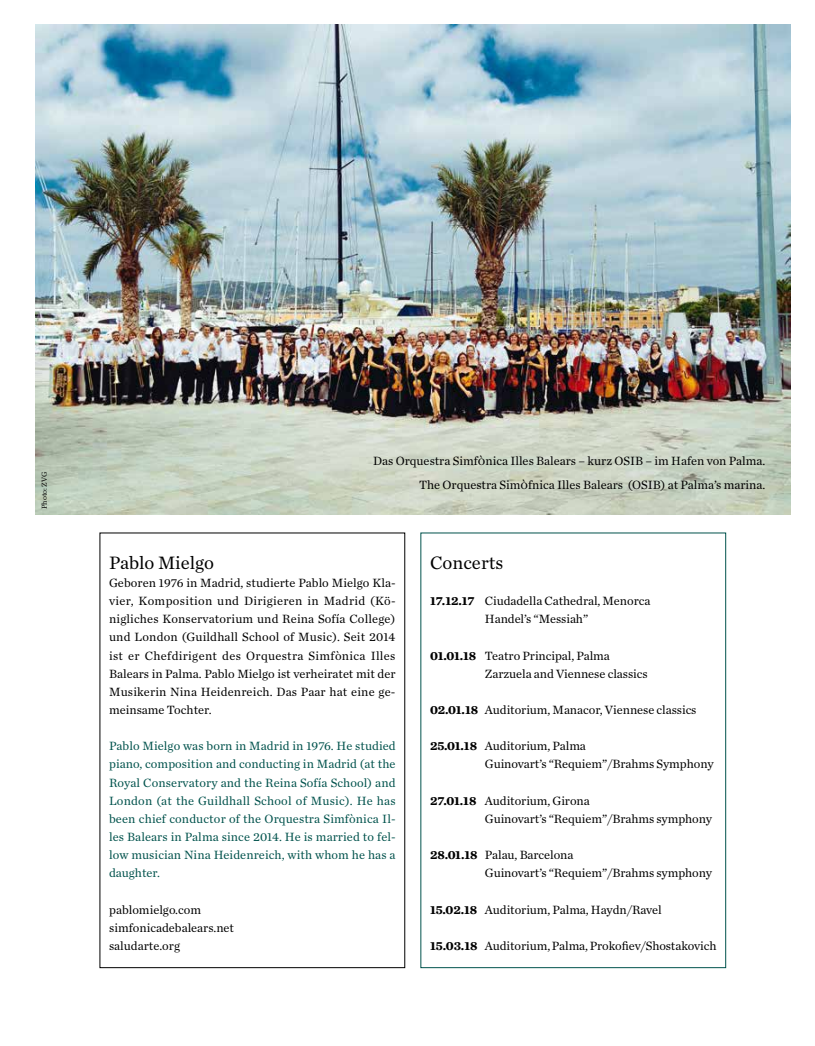
<style>
.page{position:relative;width:815px;height:1046px;background:#fff}
.page>*{position:absolute;margin:0;border:0;box-sizing:border-box;transform-origin:0 0}
.t1{font:18.75px "Chronicle Text G1";color:#000}
.t2{font:12.5px/18.1px "Chronicle Text G1";letter-spacing:-.005em;color:#000}
.t3{font:12.5px/18.1px "Chronicle Text G1";letter-spacing:.005em;color:#00524c;text-align:justify}
.t4{font:7.5px "Chronicle Text G1";color:#000}
.s1{font-weight:700}
</style>
<div class="page">
<img style="left:35px;top:25px;width:755px;height:489px">
<p class="t4" style="left:39px;top:509px;width:39px;rotate:-90deg">Photo: ZVG</p>
<p class="t2" style="left:373px;top:448px;width:394px;line-height:23.8px;text-align:right">Das Orquestra SimfÒnica Illes Balears – kurz OSIB – im Hafen von Palma.<br>The Orquestra SimÒfnica Illes Balears (OSIB) at Palma’s marina.</p>
<h1 class="t1" style="left:109px;top:548px;width:107px">Pablo Mielgo</h1>
<p class="t2" style="left:109px;top:573px;width:288px;text-align:justify">Geboren 1976 in Madrid, studierte Pablo Mielgo Kla&shy;vier, Komposition und Dirigieren in Madrid (Kö&shy;nigliches Konservatorium und Reina Sofía College) und London (Guildhall School of Music). Seit 2014 ist er Chefdirigent des Orquestra Simfònica Illes Balears in Palma. Pablo Mielgo ist verheiratet mit der Musikerin Nina Heidenreich. Das Paar hat eine ge&shy;meinsame Tochter.</p>
<p class="t3" style="left:109px;top:736px;width:288px">Pablo Mielgo was born in Madrid in 1976. He studied piano, composition and conducting in Madrid (at the Royal Conservatory and the Reina Sofía School) and London (at the Guildhall School of Music). He has been chief conductor of the Orquestra Simfònica Il&shy;les Balears in Palma since 2014. He is married to fel&shy;low musician Nina Heidenreich, with whom he has a daughter.</p>
<p class="t2" style="left:109px;top:899px;width:126px">pablomielgo.com simfonicadebalears.net saludarte.org</p>
<h1 class="t1" style="left:430px;top:548px;width:75px">Concerts</h1>
<p class="t2" style="left:430px;top:591px;width:222px;text-align:center"><span class="s1">17.12.17</span> Ciudadella Cathedral, Menorca<br>Handel’s “Messiah”</p>
<p class="t2" style="left:485px;top:645px;width:164px;text-indent:-55px"><span class="s1">01.01.18</span> Teatro Principal, Palma<br>Zarzuela and Viennese classics</p>
<p class="t2" style="left:430px;top:700px;width:268px"><span class="s1">02.01.18</span> Auditorium, Manacor, Viennese classics</p>
<p class="t2" style="left:485px;top:736px;width:230px;text-indent:-55px"><span class="s1">25.01.18</span> Auditorium, Palma<br>Guinovart’s “Requiem”/Brahms Symphony</p>
<p class="t2" style="left:485px;top:790px;width:229px;text-indent:-55px"><span class="s1">27.01.18</span> Auditorium, Girona<br>Guinovart’s “Requiem”/Brahms symphony</p>
<p class="t2" style="left:485px;top:845px;width:229px;text-indent:-55px"><span class="s1">28.01.18</span> Palau, Barcelona<br>Guinovart’s “Requiem”/Brahms symphony</p>
<p class="t2" style="left:430px;top:899px;width:233px"><span class="s1">15.02.18</span> Auditorium, Palma, Haydn/Ravel</p>
<p class="t2" style="left:430px;top:935px;width:288px"><span class="s1">15.03.18</span> Auditorium, Palma, Prokofiev/Shostakovich</p>
</div>
